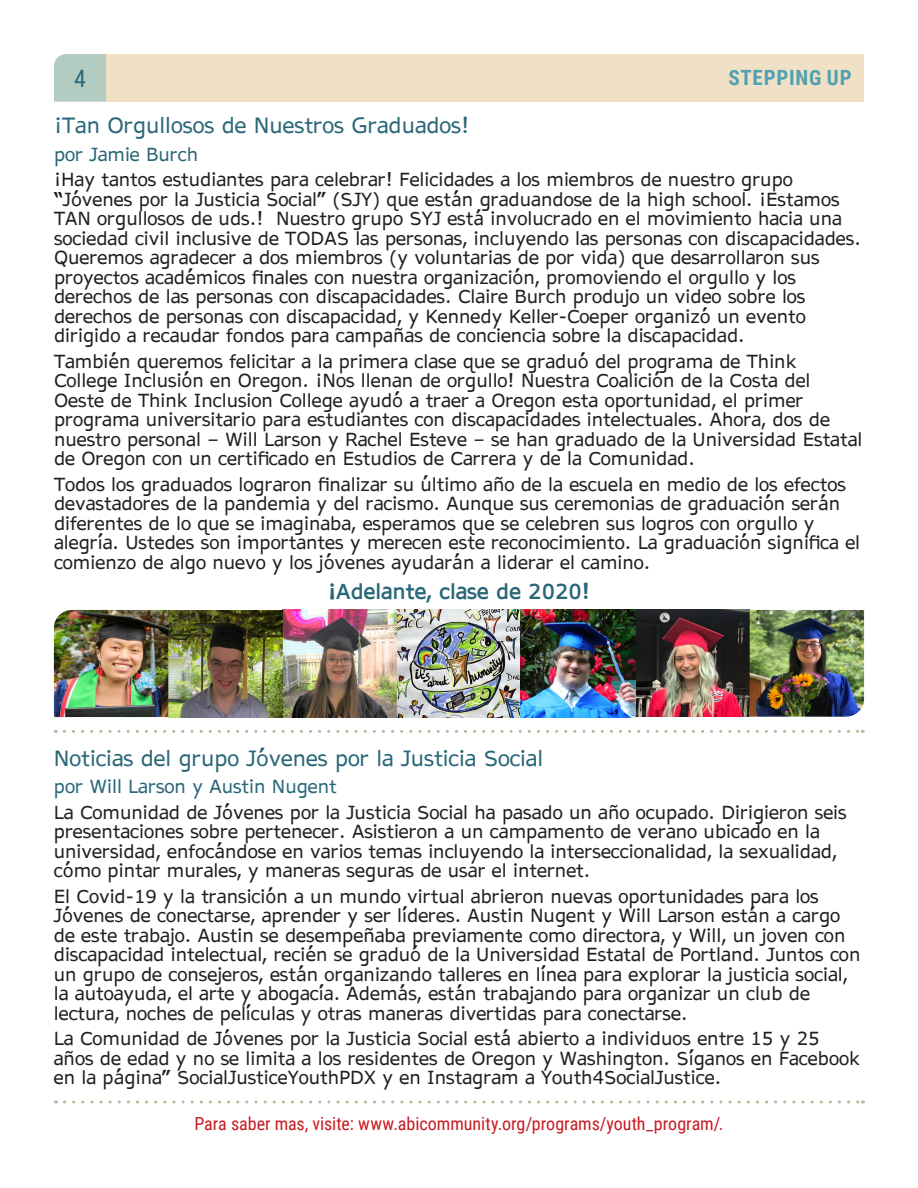
<style>
.page{position:relative;width:918px;height:1188px;background:#fff}
.page>*{position:absolute;margin:0;border:0;box-sizing:border-box;transform-origin:0 0}
.t1{font:24px "Roboto Condensed";color:#2a6778}
.Headline{font:21px "AP Hont";color:#2a6778}
.Headline-2{font:700 21px "AP Hont";color:#2a6778}
.t2{font:700 21px "Roboto Condensed";letter-spacing:.035em;color:#51a1b2}
.Main_text{font:18px/19.5px "AP Hont";color:#231f20}
.Main_text-2{font:18px "Roboto Condensed";color:#c81a21}
.byline{font:18px "AP Hont";color:#2a6778}
</style>
<div class="page">
<div style="left:54px;top:54px;width:52px;height:48px;background:#b2ccc2"></div>
<div style="left:106px;top:54px;width:758px;height:48px;background:#f0e1c6"></div>
<svg style="left:64px;top:730px;width:799px;height:3px"></svg>
<img style="left:54px;top:610px;width:810px;height:107px">
<svg style="left:64px;top:1100px;width:799px;height:3px"></svg>
<h1 class="t1" style="left:74px;top:62px;width:13px">4</h1>
<p class="t2" style="left:728px;top:63px;width:125px">STEPPING UP</p>
<p class="Headline" style="left:54px;top:110px;width:417px">¡Tan Orgullosos de Nuestros Graduados!</p>
<p class="byline" style="left:54px;top:141px;width:146px">por Jamie Burch</p>
<p class="Main_text" style="left:54px;top:170px;width:809px">¡Hay tantos estudiantes para celebrar! Felicidades a los miembros de nuestro grupo “Jóvenes por la Justicia Social” (SJY) que están graduandose de la high school. ¡Estamos TAN orgullosos de uds.! Nuestro grupo SYJ está involucrado en el movimiento hacia una sociedad civil inclusive de TODAS las personas, incluyendo las personas con discapacidades.<br>Queremos agradecer a dos miembros (y voluntarias de por vida) que desarrollaron sus proyectos académicos finales con nuestra organización, promoviendo el orgullo y los derechos de las personas con discapacidades. Claire Burch produjo un video sobre los derechos de personas con discapacidad, y Kennedy Keller-Coeper organizó un evento dirigido a recaudar fondos para campañas de conciencia sobre la discapacidad.</p>
<p class="Main_text" style="left:54px;top:351px;width:810px">También queremos felicitar a la primera clase que se graduó del programa de Think College Inclusión en Oregon. ¡Nos llenan de orgullo! Nuestra Coalición de la Costa del Oeste de Think Inclusion College ayudó a traer a Oregon esta oportunidad, el primer programa universitario para estudiantes con discapacidades intelectuales. Ahora, dos de nuestro personal – Will Larson y Rachel Esteve – se han graduado de la Universidad Estatal de Oregon con un certificado en Estudios de Carrera y de la Comunidad.</p>
<p class="Main_text" style="left:54px;top:474px;width:808px">Todos los graduados lograron finalizar su último año de la escuela en medio de los efectos devastadores de la pandemia y del racismo. Aunque sus ceremonias de graduación serán diferentes de lo que se imaginaba, esperamos que se celebren sus logros con orgullo y alegría. Ustedes son importantes y merecen este reconocimiento. La graduación significa el comienzo de algo nuevo y los jóvenes ayudarán a liderar el camino.</p>
<p class="Headline-2" style="left:328px;top:576px;width:263px">¡Adelante, clase de 2020!</p>
<p class="Headline" style="left:54px;top:743px;width:491px">Noticias del grupo Jóvenes por la Justicia Social</p>
<p class="byline" style="left:54px;top:774px;width:285px">por Will Larson y Austin Nugent</p>
<p class="Main_text" style="left:54px;top:802px;width:794px">La Comunidad de Jóvenes por la Justicia Social ha pasado un año ocupado. Dirigieron seis presentaciones sobre pertenecer. Asistieron a un campamento de verano ubicado en la universidad, enfocándose en varios temas incluyendo la interseccionalidad, la sexualidad, cómo pintar murales, y maneras seguras de usar el internet.</p>
<p class="Main_text" style="left:54px;top:886px;width:808px">El Covid-19 y la transición a un mundo virtual abrieron nuevas oportunidades para los Jóvenes de conectarse, aprender y ser líderes. Austin Nugent y Will Larson están a cargo de este trabajo. Austin se desempeñaba previamente como directora, y Will, un joven con discapacidad intelectual, recién se graduó de la Universidad Estatal de Portland. Juntos con un grupo de consejeros, están organizando talleres en línea para explorar la justicia social, la autoayuda, el arte y abogacía. Además, están trabajando para organizar un club de lectura, noches de películas y otras maneras divertidas para conectarse.</p>
<p class="Main_text" style="left:54px;top:1029px;width:807px">La Comunidad de Jóvenes por la Justicia Social está abierto a individuos entre 15 y 25 años de edad y no se limita a los residentes de Oregon y Washington. Síganos en Facebook en la página” SocialJusticeYouthPDX y en Instagram a Youth4SocialJustice.</p>
<p class="Main_text-2" style="left:194px;top:1111px;width:531px">Para saber mas, visite: www.abicommunity.org/programs/youth_program/.</p>
</div>
